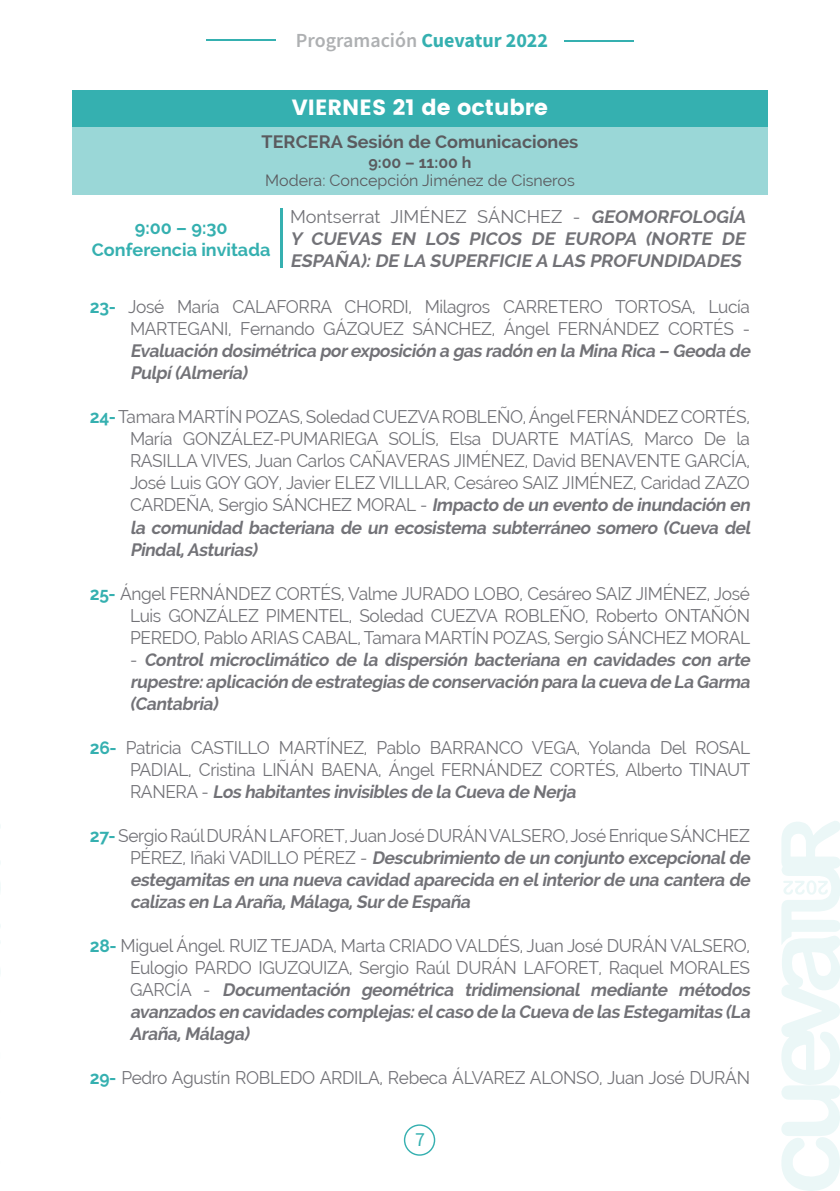
<style>
.page{position:relative;width:840px;height:1191px;background:#fff}
.page>*{position:absolute;margin:0;border:0;box-sizing:border-box;transform-origin:0 0}
.t1{font:22px "Poppins";color:#fff}
.t2{font:600 20px "Source Sans Pro";color:#aeb0b2}
.t3{font:20px "Source Sans Pro";color:#35b0b0}
.t4{font:18px/22px "Raleway";letter-spacing:-.02em;color:#727277;text-align:justify;scale:.96 1}
.t5{font:italic 700 18px/22px "Raleway";color:#727277;scale:.96 1}
.t6{font:italic 700 18px/22px "Raleway";color:#727277;text-align:justify}
.t7{font:700 18px "Raleway";color:#5b5b5f}
.t8{font:700 18px/22px "Raleway";color:#35b0b0;text-align:center}
.t9{font:16px "Raleway";color:#5b5b5f}
.t10{font:700 16px "Raleway";color:#5b5b5f}
.s1{font-weight:700;color:#35b0b0}
.s2{font-weight:400;font-style:normal}
.s3{font-weight:700;font-style:italic}
.s4{font-style:normal;color:#35b0b0}
</style>
<div class="page">
<hr style="left:206px;top:39px;width:70px;height:2px;background:#35b0b0">
<hr style="left:563px;top:41px;width:70px;height:1px;background:#35b0b0">
<div style="left:403px;top:1124px;width:32px;height:31px;border:1px solid #35b0b0;border-radius:50%"></div>
<svg style="left:0;top:825px;width:1px;height:149px"></svg>
<svg style="left:781px;top:821px;width:58px;height:370px"></svg>
<div style="left:72px;top:127px;width:695px;height:68px;background:#9ad7d7"></div>
<div style="left:72px;top:90px;width:695px;height:37px;background:#35b0b0"></div>
<hr style="left:280px;top:208px;width:2px;height:60px;background:#35b0b0">
<p class="t2" style="left:296px;top:27px;width:253px">Programación <span class="s1">Cuevatur 2022</span></p>
<p class="t1" style="left:292px;top:94px;width:257px">VIERNES 21 de octubre</p>
<p class="t7" style="left:261px;top:132px;width:318px">TERCERA Sesión de Comunicaciones</p>
<p class="t10" style="left:368px;top:154px;width:105px">9:00 – 11:00 h</p>
<p class="t9" style="left:265px;top:171px;width:311px">Modera: Concepción Jiménez de Cisneros</p>
<p class="t8" style="left:92px;top:217px;width:180px">9:00 – 9:30<br>Conferencia invitada</p>
<p class="t6" style="left:290px;top:205px;width:460px"><span class="s2">Montserrat JIMÉNEZ SÁNCHEZ -</span> GEOMORFOLOGÍA Y CUEVAS EN LOS PICOS DE EUROPA (NORTE DE ESPAÑA):DE LA SUPERFICIE A LAS PROFUNDIDADES</p>
<p class="t4" style="left:90px;top:296px;width:688px;text-align:right"><span class="s1">23-</span> José María CALAFORRA CHORDI, Milagros CARRETERO TORTOSA, Lucía<br>MARTEGANI, Fernando GÁZQUEZ SÁNCHEZ, Ángel FERNÁNDEZ CORTÉS -</p>
<p class="t5" style="left:130px;top:340px;width:651px">Evaluación dosimétrica porexposición a gas radón en la Mina Rica – Geoda de<br>Pulpí(Almería)</p>
<p class="t4" style="left:130px;top:406px;width:651px;text-align:left;text-indent:-40px"><span class="s1">24-</span> Tamara MARTÍN POZAS, Soledad CUEZVA ROBLEÑO, Ángel FERNÁNDEZ CORTÉS, María GONZÁLEZ-PUMARIEGA SOLÍS, Elsa DUARTE MATÍAS, Marco De la RASILLA VIVES, Juan Carlos CAÑAVERAS JIMÉNEZ, David BENAVENTE GARCÍA, José Luis GOY GOY, Javier ELEZ VILLLAR, Cesáreo SAIZ JIMÉNEZ, Caridad ZAZO CA R D E Ñ A , S e r g i o S Á N C H E Z M O R A L - <span class="s3">Impacto de un evento de inundación en la comunidad bacteriana de un ecosistema subterráneo somero (Cueva del Pindal,Asturias)</span></p>
<p class="t4" style="left:130px;top:582px;width:647px;text-indent:-40px"><span class="s1">25-</span> Ángel FERNÁNDEZ CORTÉS, Valme JURADO LOBO, Cesáreo SAIZ JIMÉNEZ, José Luis GONZÁLEZ PIMENTEL, Soledad CUEZVA ROBLEÑO, Roberto ONTAÑÓN PEREDO, Pablo ARIAS CABAL, Tamara MARTÍN POZAS, Sergio SÁNCHEZ MORAL</p>
<p class="t5" style="left:130px;top:648px;width:650px;text-align:justify"><span class="s2">-</span> Control microclimático de la dispersión bacteriana en cavidades con arte rupestre:aplicación de estrategias de conservación para la cueva de La Garma (Cantabria)</p>
<p class="t4" style="left:130px;top:736px;width:647px;text-indent:-40px"><span class="s1">26-</span> Patricia CASTILLO MARTÍNEZ, Pablo BARRANCO VEGA, Yolanda Del ROSAL PADIAL, Cristina LIÑÁN BAENA, Ángel FERNÁNDEZ CORTÉS, Alberto TINAUT R A N E R A - <span class="s3">Los habitantes invisibles de la Cueva de Nerja</span></p>
<p class="t5" style="left:130px;top:824px;width:650px;text-indent:-40px"><span class="s4">27-</span> <span class="s2">Sergio Raúl DURÁN LAFORET, Juan José DURÁN VALSERO, José Enrique SÁNCHEZ P É R E Z , I ñ a k i VA D I L L O P É R E Z -</span> Descubrimiento de un conjunto excepcionalde estegamitas en una nueva cavidad aparecida en elinteriorde una cantera de calizas en La Araña,Málaga,Surde España</p>
<p class="t5" style="left:130px;top:934px;width:650px;text-indent:-40px"><span class="s4">28-</span> <span class="s2">Miguel Ángel. RUIZ TEJADA, Marta CRIADO VALDÉS, Juan José DURÁN VALSERO, Eulogio PARDO IGUZQUIZA, Sergio Raúl DURÁN LAFORET, Raquel MORALES G A R C Í A -</span> Documentación geométrica tridimensional mediante métodos avanzados en cavidades complejas:elcaso de la Cueva de las Estegamitas (La Araña,Málaga)</p>
<p class="t4" style="left:90px;top:1066px;width:688px"><span class="s1">29-</span> Pedro Agustín ROBLEDO ARDILA, Rebeca ÁLVAREZ ALONSO, Juan José DURÁN</p>
<p class="t3" style="left:415px;top:1126px;width:11px">7</p>
</div>
